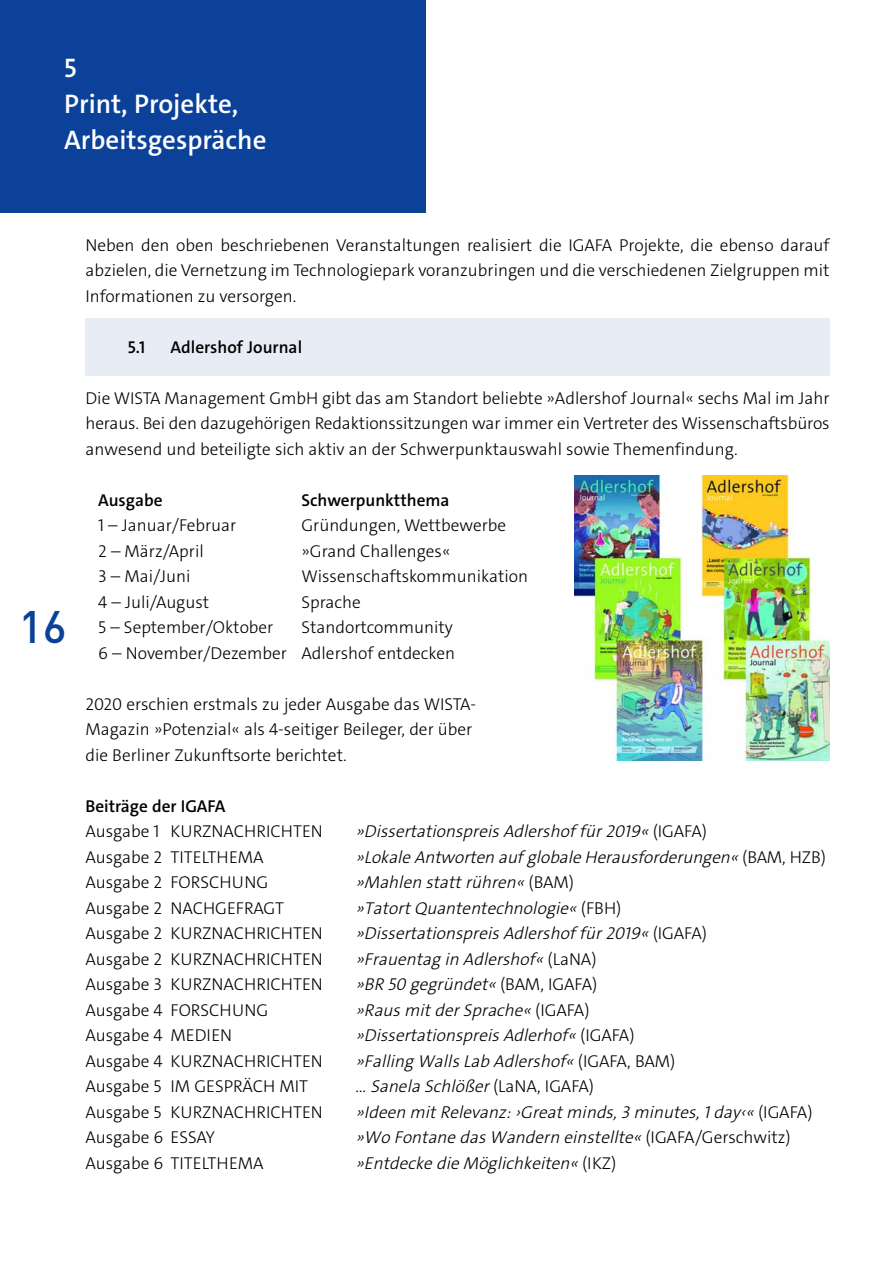
<style>
.page{position:relative;width:893px;height:1263px;background:#fff}
.page>*{position:absolute;margin:0;border:0;box-sizing:border-box;transform-origin:0 0}
.t1{font:500 45px "DINOT";color:#0c419a}
.t2{font:600 27px/36px "The Sans C4 s";color:#fff}
.t3{font:300 17.25px/25.5px "The Sans C4 s";color:#000;text-align:justify}
.t4{font:italic 300 17.25px "The Sans C4 s";color:#000}
.t5{font:600 17.25px "The Sans C4 s";color:#000}
.s1{font-style:normal}
</style>
<div class="page">
<div style="left:85px;top:319px;width:745px;height:57px;background:#e7ecf5"></div>
<div style="left:0;top:0;width:426px;height:212px;background:#0c419a"></div>
<img style="left:575px;top:476px;width:255px;height:284px">
<h2 class="t2" style="left:64px;top:52px;width:204px">5<br>Print, Projekte,<br>Arbeitsgespräche</h2>
<h1 class="t1" style="left:19px;top:611px;width:49px">16</h1>
<p class="t3" style="left:85px;top:234px;width:746px">Neben den oben beschriebenen Veranstaltungen realisiert die IGAFA Projekte, die ebenso darauf abzielen, die Vernetzung im Technologiepark voranzubringen und die verschiedenen Zielgruppen mit Informationen zu versorgen.</p>
<p class="t5" style="left:128px;top:340px;width:19px">5.1</p>
<p class="t5" style="left:170px;top:340px;width:133px">Adlershof Journal</p>
<p class="t3" style="left:85px;top:387px;width:746px">Die WISTA Management GmbH gibt das am Standort beliebte »Adlershof Journal« sechs Mal im Jahr heraus. Bei den dazugehörigen Redaktionssitzungen war immer ein Vertreter des Wissenschaftsbüros anwesend und beteiligte sich aktiv an der Schwerpunktauswahl sowie Themenfindung.</p>
<p class="t5" style="left:98px;top:493px;width:66px">Ausgabe</p>
<p class="t5" style="left:301px;top:493px;width:150px">Schwerpunktthema</p>
<p class="t3" style="left:98px;top:514px;width:140px">1 – Januar/Februar</p>
<p class="t3" style="left:301px;top:514px;width:206px">Gründungen, Wettbewerbe</p>
<p class="t3" style="left:98px;top:540px;width:107px">2 – März/April</p>
<p class="t3" style="left:301px;top:540px;width:151px">»Grand Challenges«</p>
<p class="t3" style="left:98px;top:565px;width:94px">3 – Mai/Juni</p>
<p class="t3" style="left:301px;top:565px;width:228px">Wissenschaftskommunikation</p>
<p class="t3" style="left:98px;top:591px;width:113px">4 – Juli/August</p>
<p class="t3" style="left:301px;top:591px;width:61px">Sprache</p>
<p class="t3" style="left:98px;top:616px;width:177px">5 – September/Oktober</p>
<p class="t3" style="left:98px;top:616px;width:358px;text-align:right">Standortcommunity<br>6 – November/Dezember Adlershof entdecken</p>
<p class="t3" style="left:85px;top:693px;width:392px;text-align:left">2020 erschien erstmals zu jeder Ausgabe das WISTA-<br>Magazin »Potenzial« als 4-seitiger Beileger, der über die Berliner Zukunftsorte berichtet.</p>
<p class="t5" style="left:85px;top:799px;width:141px">Beiträge der IGAFA</p>
<p class="t3" style="left:85px;top:820px;width:239px">Ausgabe 1 KURZNACHRICHTEN</p>
<p class="t4" style="left:355px;top:825px;width:353px">»Dissertationspreis Adlershof für 2019« <span class="s1">(IGAFA)</span></p>
<p class="t3" style="left:85px;top:846px;width:180px">Ausgabe 2 TITELTHEMA</p>
<p class="t4" style="left:355px;top:850px;width:472px">»Lokale Antworten auf globale Herausforderungen« <span class="s1">(BAM , HZB)</span></p>
<p class="t3" style="left:85px;top:871px;width:184px">Ausgabe 2 FORSCHUNG</p>
<p class="t4" style="left:355px;top:876px;width:220px">»Mahlen statt rühren« <span class="s1">(BAM)</span></p>
<p class="t3" style="left:85px;top:897px;width:200px">Ausgabe 2 NACHGEFRAGT</p>
<p class="t4" style="left:355px;top:901px;width:267px">»Tatort Quantentechnologie« <span class="s1">(FB H)</span></p>
<p class="t3" style="left:85px;top:922px;width:239px">Ausgabe 2 KURZNACHRICHTEN</p>
<p class="t4" style="left:355px;top:927px;width:353px">»Dissertationspreis Adlershof für 2019« <span class="s1">(IGAFA)</span></p>
<p class="t3" style="left:85px;top:948px;width:239px">Ausgabe 2 KURZNACHRICHTEN</p>
<p class="t4" style="left:355px;top:952px;width:243px">»Frauentag in Adlershof« <span class="s1">(LaNA)</span></p>
<p class="t3" style="left:85px;top:973px;width:239px">Ausgabe 3 KURZNACHRICHTEN</p>
<p class="t4" style="left:355px;top:978px;width:243px">»BR 50 gegründet«<span class="s1">(BAM, IGAFA)</span></p>
<p class="t3" style="left:85px;top:999px;width:184px">Ausgabe 4 FORSCHUNG</p>
<p class="t4" style="left:355px;top:1003px;width:236px">»Raus mit der Sprache« <span class="s1">(IGAFA)</span></p>
<p class="t3" style="left:85px;top:1024px;width:148px">Ausgabe 4 MEDIEN</p>
<p class="t4" style="left:355px;top:1029px;width:281px">»Dissertationspreis Adlerhof« <span class="s1">(IGAFA)</span></p>
<p class="t3" style="left:85px;top:1050px;width:239px">Ausgabe 4 KURZNACHRICHTEN</p>
<p class="t4" style="left:355px;top:1054px;width:321px">»Falling Walls Lab Adlershof« <span class="s1">(IGAFA, BAM)</span></p>
<p class="t3" style="left:85px;top:1075px;width:224px">Ausgabe 5 IM GESPRÄCH MIT</p>
<p class="t4" style="left:355px;top:1080px;width:240px"><span class="s1">…</span> Sanela Schlößer <span class="s1">(LaNA, IGAFA)</span></p>
<p class="t3" style="left:85px;top:1101px;width:239px">Ausgabe 5 KURZNACHRICHTEN</p>
<p class="t4" style="left:355px;top:1105px;width:459px">»Ideen mit Relevanz: ›Great minds, 3 minutes, 1 day‹« <span class="s1">(IGAFA)</span></p>
<p class="t3" style="left:85px;top:1126px;width:131px">Ausgabe 6 ESSAY</p>
<p class="t4" style="left:355px;top:1131px;width:437px">»Wo Fontane das Wandern einstellte« <span class="s1">(IGAFA/Gerschwitz)</span></p>
<p class="t3" style="left:85px;top:1152px;width:180px">Ausgabe 6 TITELTHEMA</p>
<p class="t4" style="left:355px;top:1156px;width:262px">»Entdecke die Möglichkeiten« <span class="s1">(I KZ)</span></p>
</div>
